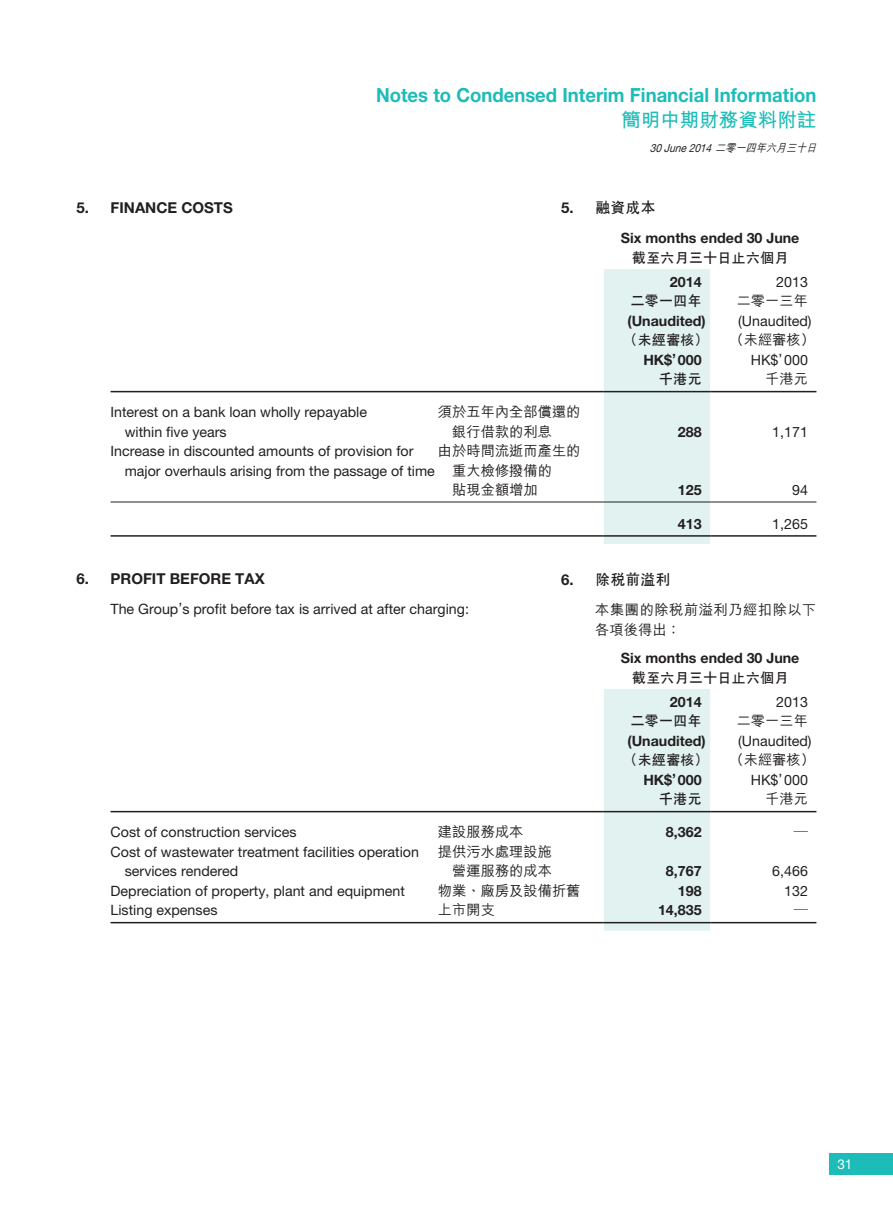
<style>
.page{position:relative;width:893px;height:1212px;background:#fff}
.page>*{position:absolute;margin:0;border:0;box-sizing:border-box;transform-origin:0 0}
.t1{font:700 19.5px "Helvetica Neue LT Std";color:#1dbcb8;scale:.95 1}
.t2{font:700 19.5px "M Hei HK";color:#1dbcb8}
._3__標題{font:700 15px "Helvetica Neue LT Std";color:#231f20}
._3__標題-2{font:700 15px "C Hei 2 HK";color:#231f20}
._1__內文{font:14.25px "Helvetica Neue LT Std";color:#231f20}
._1__內文-2{font:700 14.25px "Helvetica Neue LT Std";color:#231f20}
._1__內文-3{font:500 14.25px "M Hei HK";color:#231f20}
._1__內文-4{font:700 14.25px "C Hei 2 HK";color:#231f20}
._1__內文-5{font:500 14.25px/19.5px "M Hei HK";letter-spacing:.035em;color:#231f20}
._1__內文-6{font:700 14.25px "M Hei HK";color:#231f20}
.t3{font:13.5px "Helvetica Neue LT Std";color:#fff}
.t4{font:italic 11.25px "Helvetica Neue LT Std";color:#231f20;scale:.9 1}
.s1{font-family:"M Hei HK";font-weight:500}
.s2{font-family:"Helvetica Neue LT Std"}
.s3{font-weight:700}
</style>
<div class="page">
<div style="left:829px;top:1154px;width:64px;height:21px;background:#1dbcb8"></div>
<div style="left:604px;top:269px;width:106px;height:275px;background:#e1f2f1"></div>
<hr style="left:111px;top:391px;width:327px;height:1px;background:#231f20">
<hr style="left:438px;top:391px;width:166px;height:1px;background:#231f20">
<hr style="left:604px;top:391px;width:106px;height:1px;background:#231f20">
<hr style="left:710px;top:391px;width:106px;height:1px;background:#231f20">
<hr style="left:111px;top:502px;width:327px;height:1px;background:#231f20">
<hr style="left:438px;top:502px;width:166px;height:1px;background:#231f20">
<hr style="left:604px;top:502px;width:106px;height:1px;background:#231f20">
<hr style="left:710px;top:502px;width:106px;height:1px;background:#231f20">
<hr style="left:111px;top:535px;width:327px;height:2px;background:#231f20">
<hr style="left:438px;top:535px;width:166px;height:2px;background:#231f20">
<hr style="left:604px;top:535px;width:106px;height:2px;background:#231f20">
<hr style="left:710px;top:535px;width:106px;height:2px;background:#231f20">
<div style="left:604px;top:689px;width:106px;height:241px;background:#e1f2f1"></div>
<hr style="left:111px;top:811px;width:327px;height:1px;background:#231f20">
<hr style="left:438px;top:811px;width:166px;height:1px;background:#231f20">
<hr style="left:604px;top:811px;width:106px;height:1px;background:#231f20">
<hr style="left:710px;top:811px;width:106px;height:1px;background:#231f20">
<hr style="left:111px;top:922px;width:327px;height:1px;background:#231f20">
<hr style="left:438px;top:922px;width:166px;height:1px;background:#231f20">
<hr style="left:604px;top:922px;width:106px;height:1px;background:#231f20">
<hr style="left:710px;top:922px;width:106px;height:1px;background:#231f20">
<h1 class="t1" style="left:376px;top:83px;width:465px">Notes to Condensed Interim Financial Information</h1>
<h1 class="t2" style="left:621px;top:105px;width:196px">簡明中期財務資料附註</h1>
<p class="t4" style="left:650px;top:141px;width:191px">30 June 2014 <span class="s1">二零一四年六月三十日</span></p>
<p class="_3__標題" style="left:77px;top:199px;width:158px">5. FINANCE COSTS</p>
<p class="_1__內文" style="left:111px;top:404px;width:258px">Interest on a bank loan wholly repayable</p>
<p class="_1__內文" style="left:125px;top:423px;width:103px">within five years</p>
<p class="_3__標題-2" style="left:561px;top:200px;width:96px"><span class="s2">5.</span> 融資成本</p>
<p class="_1__內文-2" style="left:621px;top:229px;width:180px">Six months ended 30 June</p>
<p class="_1__內文-4" style="left:632px;top:250px;width:158px">截至六月三十日止六個月</p>
<p class="_1__內文-2" style="left:670px;top:273px;width:33px">2014</p>
<p class="_1__內文" style="left:776px;top:273px;width:33px">2013</p>
<p class="_1__內文-4" style="left:630px;top:294px;width:73px">二零一四年</p>
<p class="_1__內文-3" style="left:737px;top:291px;width:73px">二零一三年</p>
<p class="_1__內文-2" style="left:627px;top:312px;width:80px">(Unaudited)</p>
<p class="_1__內文" style="left:738px;top:312px;width:75px">(Unaudited)</p>
<p class="_1__內文-4" style="left:623px;top:333px;width:87px">（未經審核）</p>
<p class="_1__內文-3" style="left:729px;top:330px;width:87px"><span class="s3">（</span>未經審核<span class="s3">）</span></p>
<p class="_1__內文-2" style="left:643px;top:351px;width:60px">HK$’000</p>
<p class="_1__內文" style="left:751px;top:351px;width:59px">HK$’000</p>
<p class="_1__內文-4" style="left:659px;top:372px;width:44px">千港元</p>
<p class="_1__內文-3" style="left:765px;top:369px;width:44px">千港元</p>
<p class="_1__內文-3" style="left:438px;top:402px;width:144px">須於五年內全部償還的</p>
<p class="_1__內文-3" style="left:452px;top:421px;width:101px">銀行借款的利息</p>
<p class="_1__內文-2" style="left:678px;top:423px;width:25px">288</p>
<p class="_1__內文" style="left:772px;top:423px;width:37px">1,171</p>
<p class="_1__內文-3" style="left:438px;top:441px;width:144px">由於時間流逝而產生的</p>
<p class="_1__內文-3" style="left:452px;top:460px;width:101px">重大檢修撥備的</p>
<p class="_1__內文-3" style="left:452px;top:480px;width:87px">貼現金額增加</p>
<p class="_1__內文-2" style="left:678px;top:481px;width:25px">125</p>
<p class="_1__內文" style="left:792px;top:482px;width:17px">94</p>
<p class="_1__內文-2" style="left:678px;top:515px;width:25px">413</p>
<p class="_1__內文" style="left:772px;top:515px;width:37px">1,265</p>
<p class="_1__內文" style="left:111px;top:443px;width:304px">Increase in discounted amounts of provision for</p>
<p class="_1__內文" style="left:125px;top:462px;width:312px">major overhauls arising from the passage of time</p>
<p class="_3__標題" style="left:77px;top:569px;width:190px">6. PROFIT BEFORE TAX</p>
<p class="_1__內文" style="left:111px;top:600px;width:360px">The Group’s profit before tax is arrived at after charging:</p>
<p class="_3__標題-2" style="left:561px;top:572px;width:111px"><span class="s2">6.</span> 除稅前溢利</p>
<p class="_1__內文-5" style="left:595px;top:599px;width:223px">本集團的除稅前溢利乃經扣除以下各項後得出<span class="s3">：</span></p>
<p class="_1__內文-2" style="left:621px;top:649px;width:180px">Six months ended 30 June</p>
<p class="_1__內文-4" style="left:632px;top:670px;width:158px">截至六月三十日止六個月</p>
<p class="_1__內文-2" style="left:670px;top:693px;width:33px">2014</p>
<p class="_1__內文" style="left:776px;top:693px;width:33px">2013</p>
<p class="_1__內文-4" style="left:630px;top:714px;width:73px">二零一四年</p>
<p class="_1__內文-3" style="left:737px;top:711px;width:73px">二零一三年</p>
<p class="_1__內文-2" style="left:627px;top:732px;width:80px">(Unaudited)</p>
<p class="_1__內文" style="left:738px;top:732px;width:75px">(Unaudited)</p>
<p class="_1__內文-4" style="left:623px;top:753px;width:87px">（未經審核）</p>
<p class="_1__內文-3" style="left:729px;top:750px;width:87px"><span class="s3">（</span>未經審核<span class="s3">）</span></p>
<p class="_1__內文-2" style="left:643px;top:771px;width:60px">HK$’000</p>
<p class="_1__內文" style="left:751px;top:771px;width:59px">HK$’000</p>
<p class="_1__內文-4" style="left:659px;top:792px;width:44px">千港元</p>
<p class="_1__內文-3" style="left:765px;top:789px;width:44px">千港元</p>
<p class="_1__內文" style="left:111px;top:824px;width:188px">Cost of construction services</p>
<p class="_1__內文-3" style="left:438px;top:822px;width:87px">建設服務成本</p>
<p class="_1__內文-2" style="left:666px;top:823px;width:37px">8,362</p>
<p class="_1__內文-6" style="left:794px;top:822px;width:16px">—</p>
<p class="_1__內文" style="left:111px;top:843px;width:310px">Cost of wastewater treatment facilities operation</p>
<p class="_1__內文" style="left:125px;top:863px;width:115px">services rendered</p>
<p class="_1__內文-3" style="left:438px;top:841px;width:115px">提供污水處理設施</p>
<p class="_1__內文-3" style="left:452px;top:861px;width:101px">營運服務的成本</p>
<p class="_1__內文-2" style="left:666px;top:862px;width:37px">8,767</p>
<p class="_1__內文" style="left:772px;top:863px;width:37px">6,466</p>
<p class="_1__內文" style="left:111px;top:882px;width:296px">Depreciation of property, plant and equipment</p>
<p class="_1__內文-3" style="left:438px;top:880px;width:144px">物業<span class="s3">、</span>廠房及設備折舊</p>
<p class="_1__內文-2" style="left:678px;top:882px;width:25px">198</p>
<p class="_1__內文" style="left:784px;top:882px;width:25px">132</p>
<p class="_1__內文" style="left:111px;top:902px;width:108px">Listing expenses</p>
<p class="_1__內文-3" style="left:438px;top:900px;width:58px">上市開支</p>
<p class="_1__內文-2" style="left:658px;top:901px;width:45px">14,835</p>
<p class="_1__內文-6" style="left:794px;top:900px;width:16px">—</p>
<p class="t3" style="left:837px;top:1156px;width:17px">31</p>
</div>
